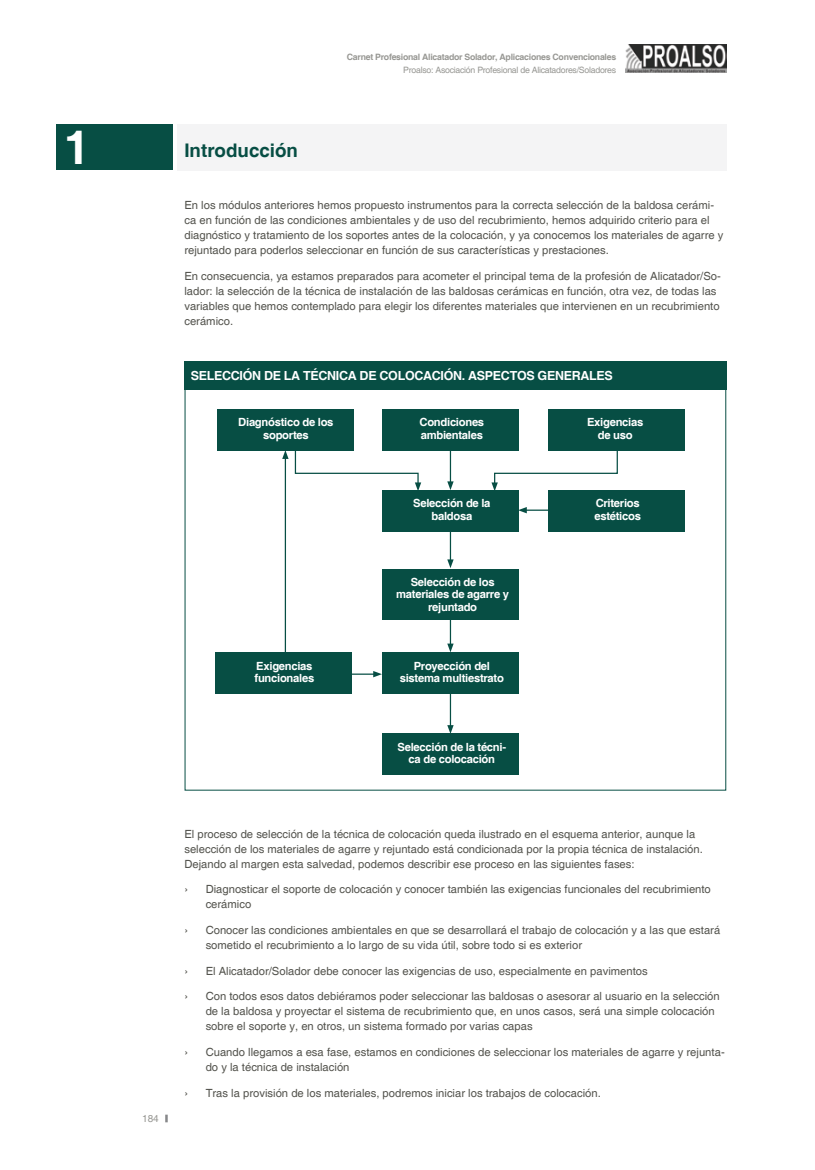
<style>
.page{position:relative;width:815px;height:1170px;background:#fff}
.page>*{position:absolute;margin:0;border:0;box-sizing:border-box;transform-origin:0 0}
.t1{font:700 46.25px "Helvetica";color:#fff}
.t2{font:700 18.75px "Helvetica";color:#074e44}
.t3{font:700 12.5px "Helvetica";letter-spacing:-.025em;color:#fff}
.t4{font:11.25px/15px "Helvetica";color:#53534d}
.t5{font:700 11.25px/12.5px "Helvetica";letter-spacing:-.025em;color:#fff;text-align:center}
.t6{font:10px "Helvetica";color:#989894}
.t7{font:700 8.75px "Helvetica";letter-spacing:-.03em;color:#989894}
.t8{font:8.75px "Helvetica";letter-spacing:-.03em;color:#989894}
</style>
<div class="page">
<svg style="left:165px;top:1114px;width:3px;height:8px"></svg>
<img style="left:625px;top:44px;width:101px;height:29px">
<div style="left:177px;top:124px;width:549px;height:46px;background:#f4f4f5"></div>
<div style="left:57px;top:124px;width:116px;height:46px;background:#074e44"></div>
<div style="left:184px;top:361px;width:543px;height:29px;background:#074e44"></div>
<hr style="left:525px;top:509px;width:24px;height:2px;background:#074e44">
<svg style="left:519px;top:507px;width:8px;height:6px"></svg>
<svg style="left:351px;top:671px;width:31px;height:6px"></svg>
<hr style="left:285px;top:457px;width:1px;height:195px;background:#074e44">
<svg style="left:491px;top:450px;width:127px;height:41px"></svg>
<hr style="left:450px;top:450px;width:1px;height:33px;background:#074e44">
<svg style="left:447px;top:481px;width:7px;height:9px"></svg>
<hr style="left:450px;top:528px;width:1px;height:33px;background:#074e44">
<svg style="left:447px;top:559px;width:7px;height:9px"></svg>
<hr style="left:450px;top:612px;width:1px;height:33px;background:#074e44">
<svg style="left:447px;top:643px;width:7px;height:9px"></svg>
<hr style="left:450px;top:694px;width:1px;height:33px;background:#074e44">
<svg style="left:447px;top:725px;width:7px;height:8px"></svg>
<div style="left:383px;top:409px;width:136px;height:41px;background:#074e44"></div>
<div style="left:383px;top:490px;width:136px;height:41px;background:#074e44"></div>
<div style="left:549px;top:490px;width:136px;height:41px;background:#074e44"></div>
<div style="left:383px;top:569px;width:136px;height:51px;background:#074e44"></div>
<div style="left:383px;top:652px;width:136px;height:41px;background:#074e44"></div>
<div style="left:215px;top:652px;width:136px;height:41px;background:#074e44"></div>
<div style="left:383px;top:733px;width:136px;height:41px;background:#074e44"></div>
<div style="left:218px;top:409px;width:136px;height:41px;background:#074e44"></div>
<div style="left:548px;top:409px;width:136px;height:41px;background:#074e44"></div>
<svg style="left:282px;top:449px;width:139px;height:42px"></svg>
<p class="t7" style="left:347px;top:52px;width:271px">Carnet Profesional Alicatador Solador, Aplicaciones Convencionales</p>
<p class="t8" style="left:403px;top:65px;width:214px">Proalso: Asociación Profesional de Alicatadores/Soladores</p>
<h1 class="t1" style="left:64px;top:120px;width:27px">1</h1>
<h2 class="t2" style="left:184px;top:139px;width:115px">Introducción</h2>
<p class="t4" style="left:184px;top:198px;width:540px">En los módulos anteriores hemos propuesto instrumentos para la correcta selección de la baldosa cerámi&shy;ca en función de las condiciones ambientales y de uso del recubrimiento, hemos adquirido criterio para el diagnóstico y tratamiento de los soportes antes de la colocación, y ya conocemos los materiales de agarre y rejuntado para poderlos seleccionar en función de sus características y prestaciones.</p>
<p class="t4" style="left:184px;top:269px;width:538px">En consecuencia, ya estamos preparados para acometer el principal tema de la profesión de Alicatador/So&shy;lador: la selección de la técnica de instalación de las baldosas cerámicas en función, otra vez, de todas las variables que hemos contemplado para elegir los diferentes materiales que intervienen en un recubrimiento cerámico.</p>
<p class="t3" style="left:191px;top:368px;width:424px">SELECCIÓN DE LA TÉCNICA DE COLOCACIÓN. ASPECTOS GENERALES</p>
<p class="t5" style="left:238px;top:416px;width:97px">Diagnóstico de los soportes</p>
<p class="t5" style="left:420px;top:416px;width:66px;text-align:left">Condiciones ambientales</p>
<p class="t5" style="left:587px;top:416px;width:58px">Exigencias de uso</p>
<p class="t5" style="left:413px;top:497px;width:79px">Selección de la baldosa</p>
<p class="t5" style="left:594px;top:497px;width:48px;text-align:left">Criterios estéticos</p>
<p class="t5" style="left:255px;top:660px;width:61px;text-align:left">Exigencias funcionales</p>
<p class="t5" style="left:396px;top:576px;width:114px">Selección de los materiales de agarre y rejuntado</p>
<p class="t5" style="left:400px;top:660px;width:106px">Proyección del sistema multiestrato</p>
<p class="t5" style="left:398px;top:741px;width:110px">Selección de la técni&shy;ca de colocación</p>
<p class="t6" style="left:142px;top:1112px;width:18px">184</p>
<p class="t4" style="left:184px;top:826px;width:520px">El proceso de selección de la técnica de colocación queda ilustrado en el esquema anterior, aunque la selección de los materiales de agarre y rejuntado está condicionada por la propia técnica de instalación.<br>Dejando al margen esta salvedad, podemos describir ese proceso en las siguientes fases:</p>
<p class="t4" style="left:184px;top:882px;width:5px">›</p>
<p class="t4" style="left:206px;top:882px;width:507px">Diagnosticar el soporte de colocación y conocer también las exigencias funcionales del recubrimiento cerámico</p>
<p class="t4" style="left:184px;top:923px;width:5px">›</p>
<p class="t4" style="left:206px;top:923px;width:516px">Conocer las condiciones ambientales en que se desarrollará el trabajo de colocación y a las que estará sometido el recubrimiento a lo largo de su vida útil, sobre todo si es exterior</p>
<p class="t4" style="left:184px;top:963px;width:5px">›</p>
<p class="t4" style="left:206px;top:963px;width:444px">El Alicatador/Solador debe conocer las exigencias de uso, especialmente en pavimentos</p>
<p class="t4" style="left:184px;top:989px;width:5px">›</p>
<p class="t4" style="left:206px;top:989px;width:515px">Con todos esos datos debiéramos poder seleccionar las baldosas o asesorar al usuario en la selección de la baldosa y proyectar el sistema de recubrimiento que, en unos casos, será una simple colocación sobre el soporte y, en otros, un sistema formado por varias capas</p>
<p class="t4" style="left:184px;top:1044px;width:5px">›</p>
<p class="t4" style="left:206px;top:1044px;width:521px">Cuando llegamos a esa fase, estamos en condiciones de seleccionar los materiales de agarre y rejunta&shy;do y la técnica de instalación</p>
<p class="t4" style="left:184px;top:1085px;width:5px">›</p>
<p class="t4" style="left:206px;top:1085px;width:397px">Tras la provisión de los materiales, podremos iniciar los trabajos de colocación.</p>
</div>
